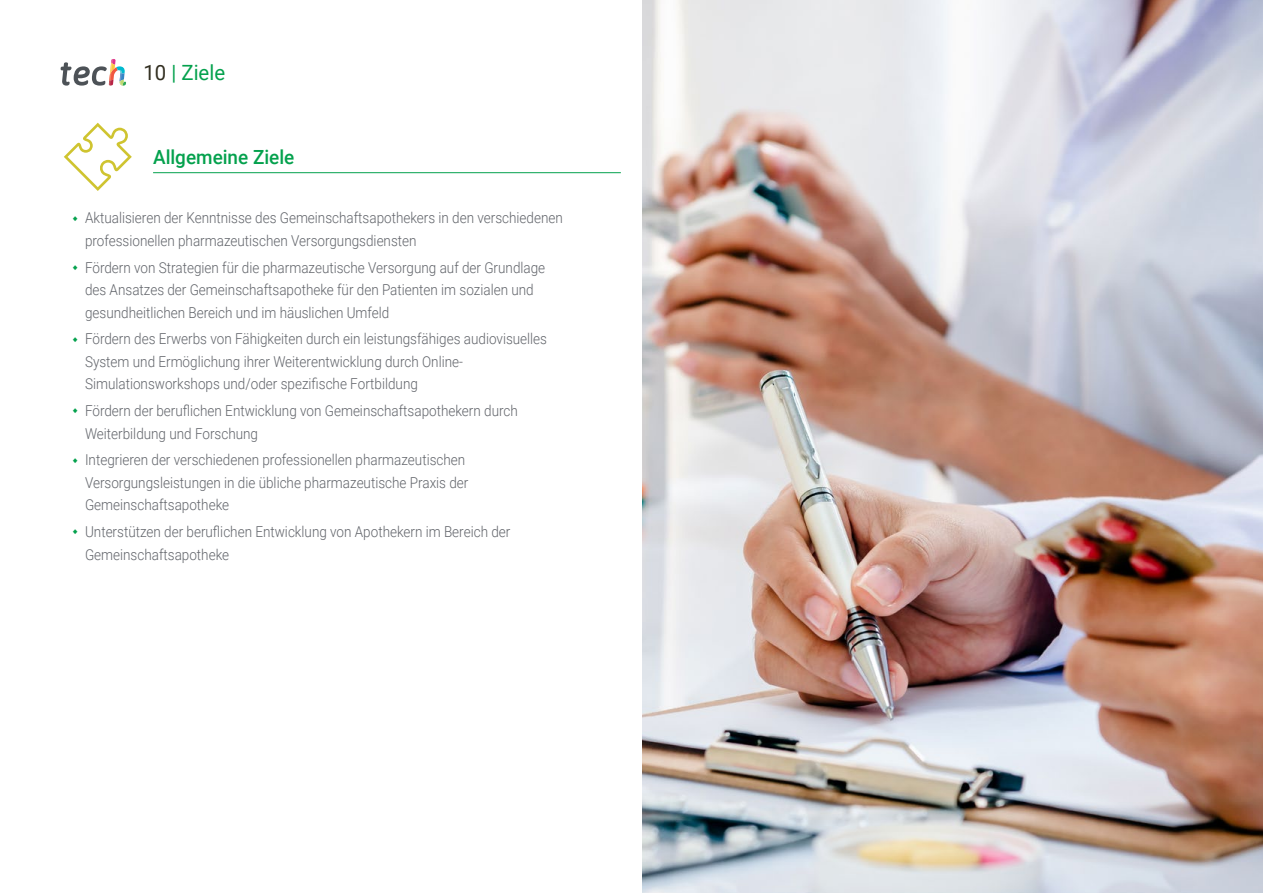
<style>
.page{position:relative;width:1263px;height:893px;background:#fff}
.page>*{position:absolute;margin:0;border:0;box-sizing:border-box;transform-origin:0 0}
.t1{font:21px "Roboto";color:#04a14d}
.t2{font:500 19.5px "Roboto";color:#04a14d}
.t3{font:300 15px/22.5px "Roboto";color:#61646a;scale:.9 1}
.s1{color:#312e20}
</style>
<div class="page">
<hr style="left:153px;top:172px;width:468px;height:1px;background:#04a14d">
<svg style="left:64px;top:123px;width:68px;height:68px"></svg>
<img style="left:642px;top:0;width:621px;height:893px">
<svg style="left:61px;top:59px;width:65px;height:27px"></svg>
<h1 class="t1" style="left:144px;top:57px;width:83px"><span class="s1">10</span> | Ziele</h1>
<h2 class="t2" style="left:153px;top:144px;width:143px">Allgemeine Ziele</h2>
<p class="t3" style="left:85px;top:206px;width:532px">Aktualisieren der Kenntnisse des Gemeinschaftsapothekers in den verschiedenen professionellen pharmazeutischen Versorgungsdiensten</p>
<p class="t3" style="left:85px;top:255px;width:513px">Fördern von Strategien für die pharmazeutische Versorgung auf der Grundlage des Ansatzes der Gemeinschaftsapotheke für den Patienten im sozialen und gesundheitlichen Bereich und im häuslichen Umfeld</p>
<p class="t3" style="left:85px;top:327px;width:515px">Fördern des Erwerbs von Fähigkeiten durch ein leistungsfähiges audiovisuelles<br>System und Ermöglichung ihrer Weiterentwicklung durch Online-<br>Simulationsworkshops und/oder spezifische Fortbildung</p>
<p class="t3" style="left:85px;top:399px;width:482px">Fördern der beruflichen Entwicklung von Gemeinschaftsapothekern durch<br>Weiterbildung und Forschung</p>
<p class="t3" style="left:85px;top:448px;width:427px">Integrieren der verschiedenen professionellen pharmazeutischen<br>Versorgungsleistungen in die übliche pharmazeutische Praxis der<br>Gemeinschaftsapotheke</p>
<p class="t3" style="left:85px;top:520px;width:474px">Unterstützen der beruflichen Entwicklung von Apothekern im Bereich der<br>Gemeinschaftsapotheke</p>
</div>
